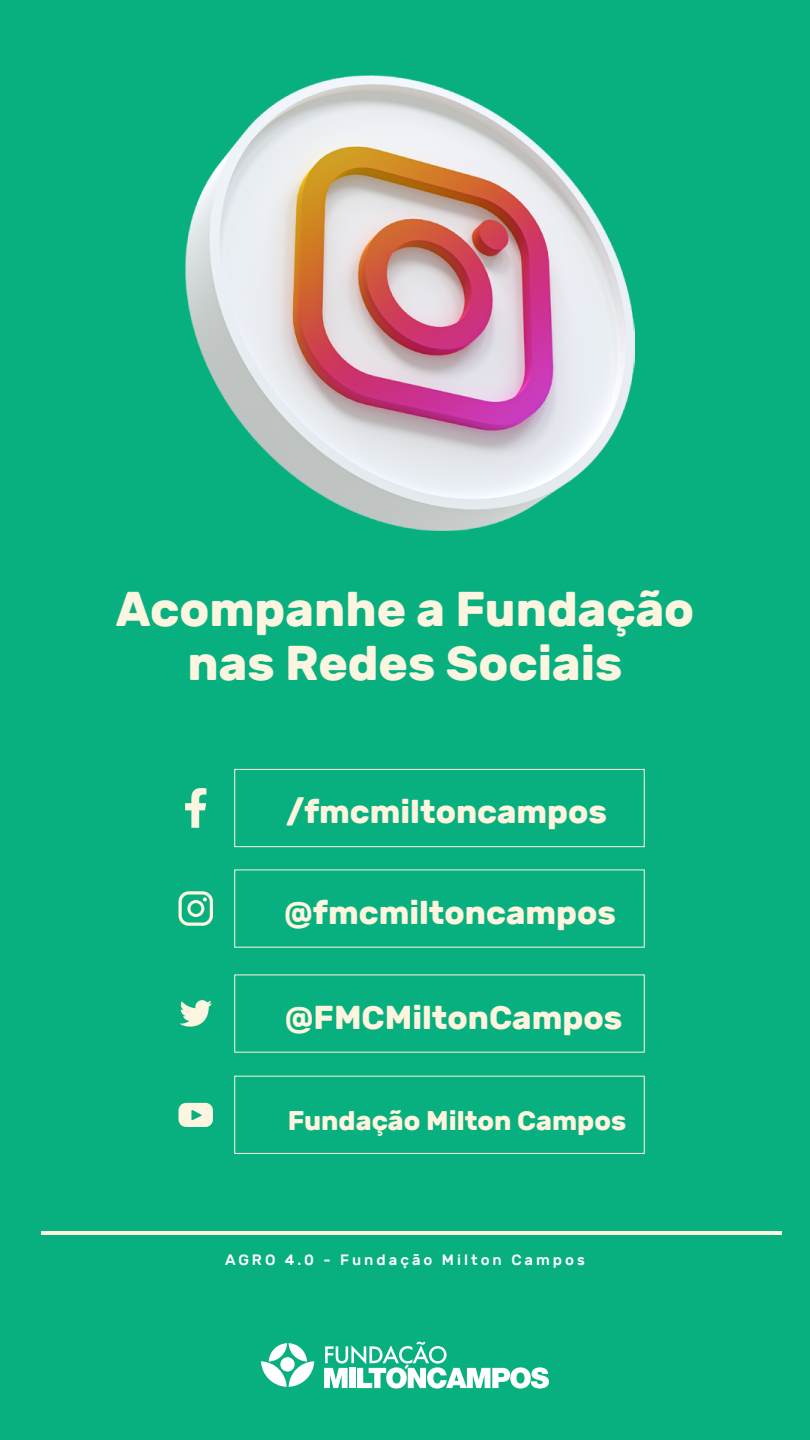
<style>
.page{position:relative;width:810px;height:1440px;background:#08b080}
.page>*{position:absolute;margin:0;border:0;box-sizing:border-box;transform-origin:0 0}
.t1{font:700 48.6px/54.7px "Rubik";color:#fcf5df;text-align:center}
.t2{font:700 33px "Rubik";color:#fff4de}
.t3{font:700 27px "Rubik";color:#fff4de}
.t4{font:500 15px "Rubik";letter-spacing:.2em;color:#fff}
</style>
<div class="page">
<div style="left:234px;top:769px;width:411px;height:78px;border:1px solid #fff4de"></div>
<div style="left:234px;top:1076px;width:411px;height:78px;border:1px solid #fff4de"></div>
<svg style="left:185px;top:788px;width:21px;height:40px"></svg>
<svg style="left:179px;top:891px;width:34px;height:35px"></svg>
<svg style="left:180px;top:1000px;width:32px;height:27px"></svg>
<svg style="left:179px;top:1103px;width:34px;height:24px"></svg>
<svg style="left:261px;top:1343px;width:53px;height:44px"></svg>
<svg style="left:324px;top:1341px;width:225px;height:48px"></svg>
<hr style="left:41px;top:1231px;width:741px;height:3px;background:#fcf5df">
<img style="left:185px;top:75px;width:449px;height:455px">
<h1 class="t1" style="left:116px;top:582px;width:580px">Acompanhe a Fundação nas Redes Sociais</h1>
<p class="t2" style="left:286px;top:793px;width:323px">/fmcmiltoncampos</p>
<p class="t2" style="left:284px;top:893px;width:333px">@fmcmiltoncampos</p>
<p class="t2" style="left:285px;top:998px;width:339px">@FMCMiltonCampos</p>
<p class="t3" style="left:288px;top:1105px;width:340px">Fundação Milton Campos</p>
<p class="t4" style="left:225px;top:1251px;width:362px">AGRO 4.0 - Fundação Milton Campos</p>
</div>
